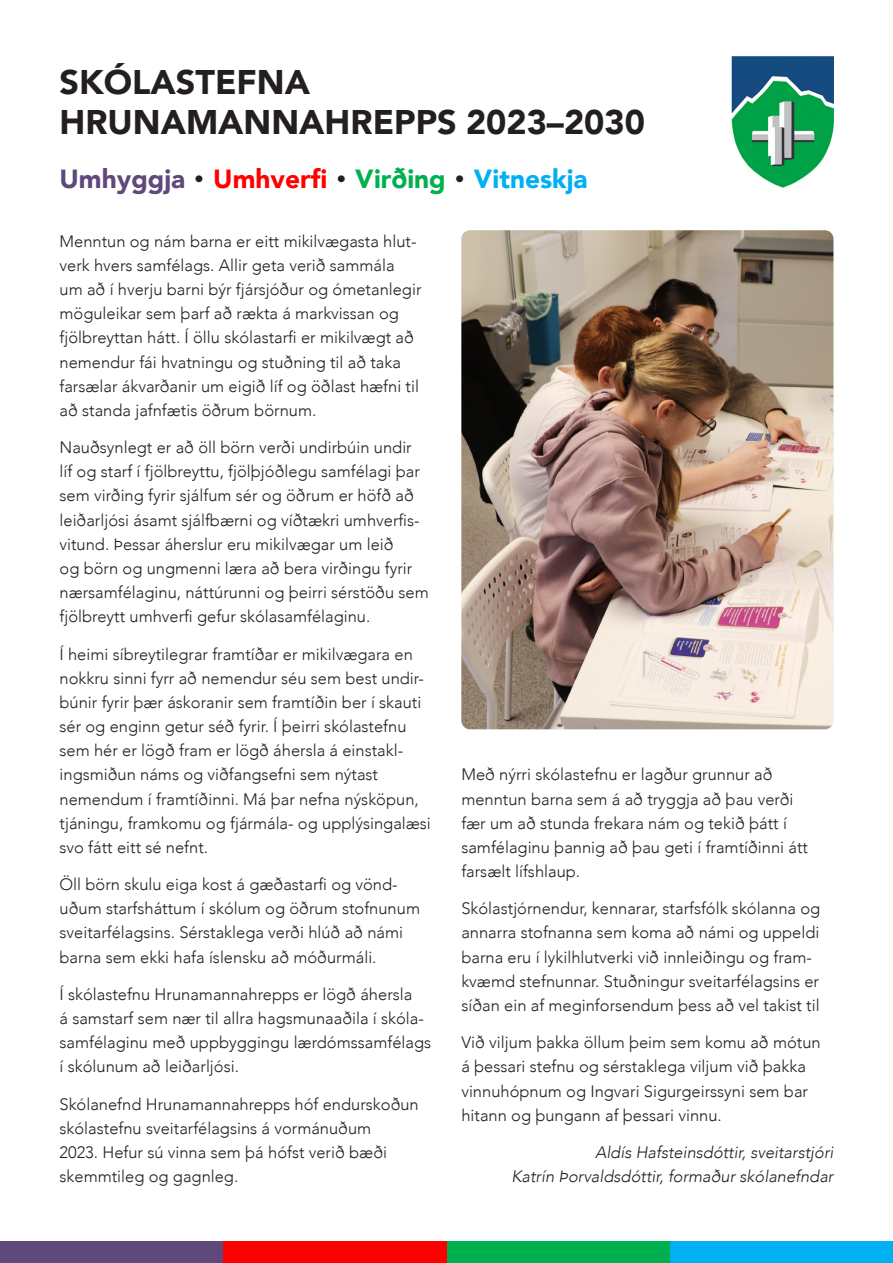
<style>
.page{position:relative;width:893px;height:1263px;background:#fff}
.page>*{position:absolute;margin:0;border:0;box-sizing:border-box;transform-origin:0 0}
.Heading_1{font:900 34.2px/40.2px "Avenir";color:#231f20}
.t1{font:900 26.25px "Avenir";color:#00b0f0}
.t2{font:300 16.5px/24.2px "Avenir";color:#231f20}
.t3{font:italic 300 16.5px/24.2px "Avenir";color:#231f20;text-align:right}
.s1{color:#5f497a}
.s2{font-family:"Gotham";font-weight:400;color:#231f20}
.s3{color:#f00}
.s4{color:#00b050}
</style>
<div class="page">
<div style="left:0;top:1241px;width:223px;height:22px;background:#5f497a"></div>
<div style="left:446px;top:1241px;width:224px;height:22px;background:#00b050"></div>
<div style="left:223px;top:1241px;width:223px;height:22px;background:#f00"></div>
<div style="left:670px;top:1241px;width:223px;height:22px;background:#00b0f0"></div>
<img style="left:731px;top:56px;width:102px;height:132px">
<img style="left:461px;top:230px;width:372px;height:499px">
<p class="Heading_1" style="left:60px;top:61px;width:587px">SKÓLASTEFNA<br>HRUNAMANNAHREPPS 2023–2030</p>
<p class="t1" style="left:60px;top:157px;width:530px"><span class="s1">Umhyggja</span> <span class="s2">•</span> <span class="s3">Umhverfi</span> <span class="s2">•</span> <span class="s4">Virðing</span> <span class="s2">•</span> Vitneskja</p>
<p class="t2" style="left:60px;top:229px;width:363px">Menntun og nám barna er eitt mikilvægasta hlut&shy;verk hvers samfélags. Allir geta verið sammála um að í hverju barni býr fjársjóður og ómetanlegir möguleikar sem þarf að rækta á markvissan og fjölbreyttan hátt. Í öllu skólastarfi er mikilvægt að nemendur fái hvatningu og stuðning til að taka farsælar ákvarðanir um eigið líf og öðlast hæfni til að standa jafnfætis öðrum börnum.</p>
<p class="t2" style="left:60px;top:435px;width:371px">Nauðsynlegt er að öll börn verði undirbúin undir<br>líf og starf í fjölbreyttu, fjölþjóðlegu samfélagi þar sem virðing fyrir sjálfum sér og öðrum er höfð að leiðarljósi ásamt sjálfbærni og víðtækri umhverfis&shy;vitund. Þessar áherslur eru mikilvægar um leið<br>og börn og ungmenni læra að bera virðingu fyrir nærsamfélaginu, náttúrunni og þeirri sérstöðu sem fjölbreytt umhverfi gefur skólasamfélaginu.</p>
<p class="t2" style="left:60px;top:642px;width:373px">Í heimi síbreytilegrar framtíðar er mikilvægara en nokkru sinni fyrr að nemendur séu sem best undir&shy;búnir fyrir þær áskoranir sem framtíðin ber í skauti sér og enginn getur séð fyrir. Í þeirri skólastefnu sem hér er lögð fram er lögð áhersla á einstakl&shy;ingsmiðun náms og viðfangsefni sem nýtast nemendum í framtíðinni. Má þar nefna nýsköpun, tjáningu, framkomu og fjármála- og upplýsingalæsi svo fátt eitt sé nefnt.</p>
<p class="t2" style="left:60px;top:872px;width:362px">Öll börn skulu eiga kost á gæðastarfi og vönd&shy;uðum starfsháttum í skólum og öðrum stofnunum sveitarfélagsins. Sérstaklega verði hlúð að námi barna sem ekki hafa íslensku að móðurmáli.</p>
<p class="t2" style="left:60px;top:982px;width:373px">Í skólastefnu Hrunamannahrepps er lögð áhersla<br>á samstarf sem nær til allra hagsmunaaðila í skóla&shy;samfélaginu með uppbyggingu lærdómssamfélags í skólunum að leiðarljósi.</p>
<p class="t2" style="left:60px;top:1092px;width:361px">Skólanefnd Hrunamannahrepps hóf endurskoðun skólastefnu sveitarfélagsins á vormánuðum<br>2023. Hefur sú vinna sem þá hófst verið bæði skemmtileg og gagnleg.</p>
<p class="t2" style="left:461px;top:763px;width:348px">Með nýrri skólastefnu er lagður grunnur að menntun barna sem á að tryggja að þau verði fær um að stunda frekara nám og tekið þátt í samfélaginu þannig að þau geti í framtíðinni átt farsælt lífshlaup.</p>
<p class="t2" style="left:461px;top:896px;width:360px">Skólastjórnendur, kennarar, starfsfólk skólanna og annarra stofnanna sem koma að námi og uppeldi barna eru í lykilhlutverki við innleiðingu og fram&shy;kvæmd stefnunnar. Stuðningur sveitarfélagsins er síðan ein af meginforsendum þess að vel takist til</p>
<p class="t2" style="left:461px;top:1030px;width:361px">Við viljum þakka öllum þeim sem komu að mótun á þessari stefnu og sérstaklega viljum við þakka vinnuhópnum og Ingvari Sigurgeirssyni sem bar hitann og þungann af þessari vinnu.</p>
<p class="t3" style="left:511px;top:1140px;width:323px">Aldís Hafsteinsdóttir, sveitarstjóri<br>Katrín Þorvaldsdóttir, formaður skólanefndar</p>
</div>
